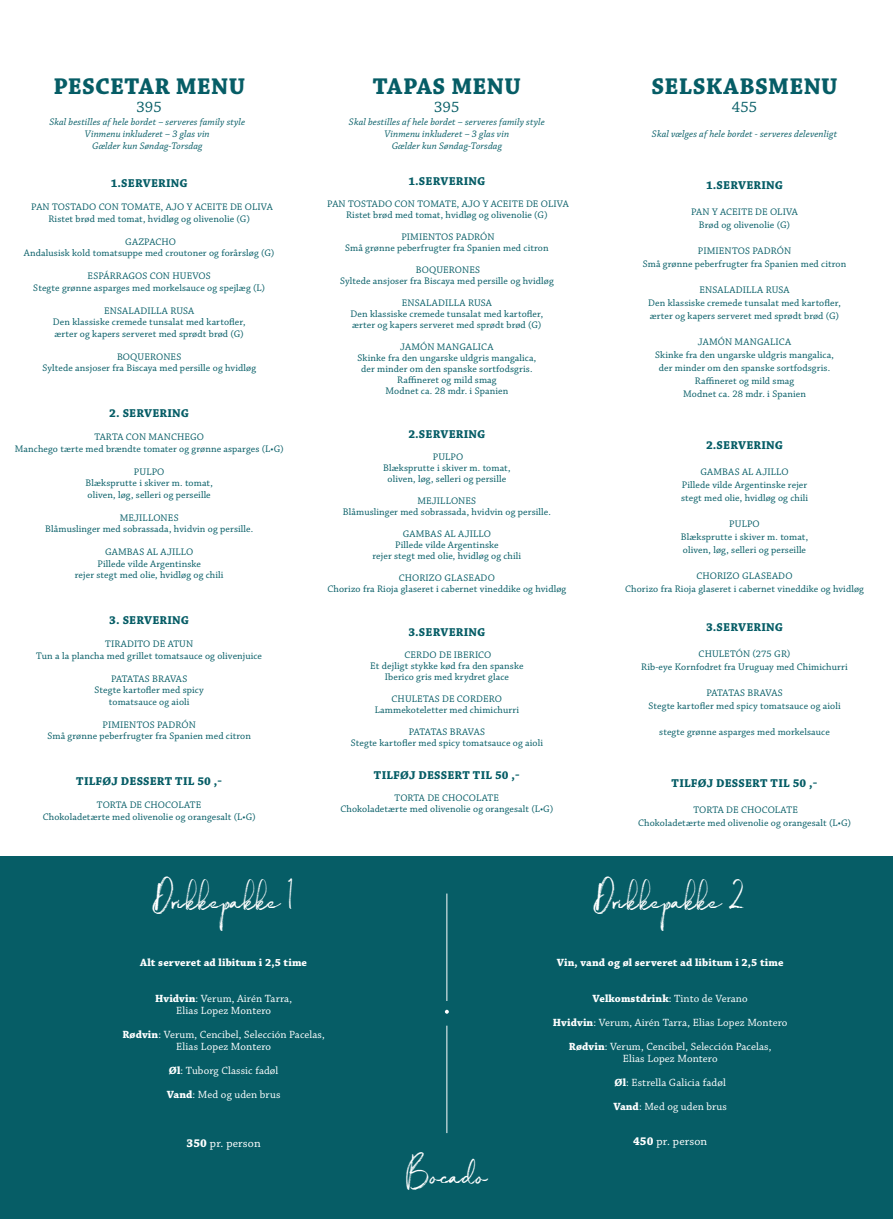
<style>
.page{position:relative;width:893px;height:1219px;background:#fff}
.page>*{position:absolute;margin:0;border:0;box-sizing:border-box;transform-origin:0 0}
.t1{font:42px "Magnite";letter-spacing:.005em;color:#fff}
.t2{font:700 24px "Chaparral Pro";letter-spacing:.015em;color:#065d66}
.t3{font:16px "Chaparral Pro";letter-spacing:.005em;color:#065d66}
.t4{font:700 12px "Chaparral Pro";letter-spacing:.01em;color:#065d66}
.t5{font:12px "Chaparral Pro";letter-spacing:.01em;color:#fff}
.t6{font:11px/24px "Chaparral Pro";letter-spacing:.01em;color:#fff;text-align:center}
.t7{font:700 11px "Chaparral Pro";letter-spacing:.01em;color:#fff}
.t8{font:10px/11px "Chaparral Pro";letter-spacing:.01em;color:#065d66;text-align:center}
.t9{font:italic 10px/12px "Chaparral Pro";letter-spacing:.01em;color:#065d66;text-align:center}
.s1{font-weight:700}
</style>
<div class="page">
<div style="left:0;top:856px;width:893px;height:363px;background:#065d66"></div>
<hr style="left:447px;top:893px;width:1px;height:108px;background:#fff">
<hr style="left:447px;top:1026px;width:1px;height:107px;background:#fff">
<svg style="left:445px;top:1010px;width:4px;height:4px"></svg>
<h2 class="t2" style="left:53px;top:73px;width:193px">PESCETAR MENU</h2>
<h3 class="t3" style="left:137px;top:98px;width:27px">395</h3>
<h2 class="t2" style="left:373px;top:73px;width:149px">TAPAS MENU</h2>
<h3 class="t3" style="left:434px;top:98px;width:27px">395</h3>
<p class="t9" style="left:49px;top:116px;width:197px">Skal bestilles af hele bordet – serveres family style<br>Vinmenu inkluderet – 3 glas vin<br>Gælder kun Søndag-Torsdag</p>
<p class="t9" style="left:349px;top:116px;width:197px">Skal bestilles af hele bordet – serveres family style<br>Vinmenu inkluderet – 3 glas vin<br>Gælder kun Søndag-Torsdag</p>
<p class="t4" style="left:111px;top:176px;width:79px">1.SERVERING</p>
<p class="t8" style="left:31px;top:202px;width:243px;line-height:11.5px">PAN TOSTADO CON TOMATE, AJO Y ACEITE DE OLIVA<br>Ristet brød med tomat, hvidløg og olivenolie (G)</p>
<p class="t8" style="left:24px;top:236px;width:252px;line-height:11.5px">GAZPACHO<br>Andalusisk kold tomatsuppe med croutoner og forårsløg (G)</p>
<p class="t8" style="left:33px;top:271px;width:233px;line-height:11.5px">ESPÁRRAGOS CON HUEVOS<br>Stegte grønne asparges med morkelsauce og spejlæg (L)</p>
<p class="t8" style="left:53px;top:305px;width:194px;line-height:11.5px">ENSALADILLA RUSA<br>Den klassiske cremede tunsalat med kartofler, ærter og kapers serveret med sprødt brød (G)</p>
<p class="t8" style="left:42px;top:351px;width:215px;line-height:11.5px">BOQUERONES<br>Syltede ansjoser fra Biscaya med persille og hvidløg</p>
<p class="t4" style="left:109px;top:406px;width:81px">2. SERVERING</p>
<p class="t8" style="left:15px;top:432px;width:270px;line-height:11.5px">TARTA CON MANCHEGO<br>Manchego tærte med brændte tomater og grønne asparges (L•G)</p>
<p class="t8" style="left:86px;top:466px;width:129px;line-height:11.5px">PULPO<br>Blæksprutte i skiver m. tomat, oliven, løg, selleri og perseille</p>
<p class="t8" style="left:45px;top:512px;width:209px;line-height:11.5px">MEJILLONES<br>Blåmuslinger med sobrassada, hvidvin og persille.</p>
<p class="t8" style="left:75px;top:547px;width:150px;line-height:11.5px">GAMBAS AL AJILLO<br>Pillede vilde Argentinske<br>rejer stegt med olie, hvidløg og chili</p>
<p class="t4" style="left:109px;top:613px;width:81px">3. SERVERING</p>
<p class="t8" style="left:36px;top:639px;width:227px;line-height:11.5px">TIRADITO DE ATUN<br>Tun a la plancha med grillet tomatsauce og olivenjuice</p>
<p class="t8" style="left:95px;top:673px;width:111px;line-height:11.5px">PATATAS BRAVAS<br>Stegte kartofler med spicy tomatsauce og aioli</p>
<p class="t8" style="left:47px;top:719px;width:205px;line-height:11.5px">PIMIENTOS PADRÓN<br>Små grønne peberfrugter fra Spanien med citron</p>
<p class="t4" style="left:76px;top:774px;width:147px">TILFØJ DESSERT TIL 50 ,-</p>
<p class="t8" style="left:43px;top:800px;width:214px;line-height:11.5px">TORTA DE CHOCOLATE<br>Chokoladetærte med olivenolie og orangesalt (L•G)</p>
<p class="t4" style="left:408px;top:175px;width:79px">1.SERVERING</p>
<p class="t8" style="left:327px;top:199px;width:243px">PAN TOSTADO CON TOMATE, AJO Y ACEITE DE OLIVA<br>Ristet brød med tomat, hvidløg og olivenolie (G)</p>
<p class="t8" style="left:345px;top:232px;width:205px">PIMIENTOS PADRÓN<br>Små grønne peberfrugter fra Spanien med citron</p>
<p class="t8" style="left:340px;top:265px;width:215px">BOQUERONES<br>Syltede ansjoser fra Biscaya med persille og hvidløg</p>
<p class="t8" style="left:351px;top:298px;width:194px">ENSALADILLA RUSA<br>Den klassiske cremede tunsalat med kartofler, ærter og kapers serveret med sprødt brød (G)</p>
<p class="t8" style="left:357px;top:342px;width:180px">JAMÓN MANGALICA<br>Skinke fra den ungarske uldgris mangalica, der minder om den spanske sortfodsgris.<br>Raffineret og mild smag<br>Modnet ca. 28 mdr. i Spanien</p>
<p class="t4" style="left:408px;top:428px;width:79px">2.SERVERING</p>
<p class="t8" style="left:383px;top:452px;width:129px">PULPO<br>Blæksprutte i skiver m. tomat, oliven, løg, selleri og persille</p>
<p class="t8" style="left:343px;top:496px;width:209px">MEJILLONES<br>Blåmuslinger med sobrassada, hvidvin og persille.</p>
<p class="t8" style="left:372px;top:529px;width:150px">GAMBAS AL AJILLO<br>Pillede vilde Argentinske<br>rejer stegt med olie, hvidløg og chili</p>
<p class="t8" style="left:327px;top:573px;width:240px">CHORIZO GLASEADO<br>Chorizo fra Rioja glaseret i cabernet vineddike og hvidløg</p>
<p class="t4" style="left:408px;top:626px;width:79px">3.SERVERING</p>
<p class="t8" style="left:370px;top:650px;width:155px">CERDO DE IBERICO<br>Et dejligt stykke kød fra den spanske<br>Iberico gris med krydret glace</p>
<p class="t8" style="left:375px;top:694px;width:146px">CHULETAS DE CORDERO<br>Lammekoteletter med chimichurri</p>
<p class="t8" style="left:351px;top:727px;width:194px">PATATAS BRAVAS<br>Stegte kartofler med spicy tomatsauce og aioli</p>
<p class="t4" style="left:374px;top:769px;width:147px">TILFØJ DESSERT TIL 50 ,-</p>
<p class="t8" style="left:340px;top:793px;width:214px">TORTA DE CHOCOLATE<br>Chokoladetærte med olivenolie og orangesalt (L•G)</p>
<h2 class="t2" style="left:652px;top:73px;width:187px">SELSKABSMENU</h2>
<h3 class="t3" style="left:732px;top:98px;width:27px">455</h3>
<p class="t9" style="left:652px;top:128px;width:187px">Skal vælges af hele bordet - serveres delevenligt</p>
<p class="t4" style="left:706px;top:179px;width:79px">1.SERVERING</p>
<p class="t8" style="left:691px;top:206px;width:108px;line-height:13px">PAN Y ACEITE DE OLIVA<br>Brød og olivenolie (G)</p>
<p class="t8" style="left:643px;top:245px;width:205px;line-height:13px">PIMIENTOS PADRÓN<br>Små grønne peberfrugter fra Spanien med citron</p>
<p class="t8" style="left:648px;top:284px;width:194px;line-height:13px">ENSALADILLA RUSA<br>Den klassiske cremede tunsalat med kartofler, ærter og kapers serveret med sprødt brød (G)</p>
<p class="t8" style="left:655px;top:336px;width:180px;line-height:13px">JAMÓN MANGALICA<br>Skinke fra den ungarske uldgris mangalica, der minder om den spanske sortfodsgris.<br>Raffineret og mild smag<br>Modnet ca. 28 mdr. i Spanien</p>
<p class="t4" style="left:706px;top:439px;width:79px">2.SERVERING</p>
<p class="t8" style="left:681px;top:466px;width:129px;line-height:13px">GAMBAS AL AJILLO<br>Pillede vilde Argentinske rejer stegt med olie, hvidløg og chili</p>
<p class="t8" style="left:681px;top:518px;width:129px;line-height:13px">PULPO<br>Blæksprutte i skiver m. tomat, oliven, løg, selleri og perseille</p>
<p class="t8" style="left:625px;top:570px;width:240px;line-height:13px">CHORIZO GLASEADO<br>Chorizo fra Rioja glaseret i cabernet vineddike og hvidløg</p>
<p class="t4" style="left:706px;top:621px;width:79px">3.SERVERING</p>
<p class="t8" style="left:641px;top:648px;width:208px;line-height:13px">CHULETÓN (275 GR)<br>Rib-eye Kornfodret fra Uruguay med Chimichurri</p>
<p class="t8" style="left:648px;top:687px;width:194px;line-height:13px">PATATAS BRAVAS<br>Stegte kartofler med spicy tomatsauce og aioli</p>
<p class="t8" style="left:659px;top:727px;width:172px">stegte grønne asparges med morkelsauce</p>
<p class="t4" style="left:672px;top:777px;width:147px">TILFØJ DESSERT TIL 50 ,-</p>
<p class="t8" style="left:638px;top:804px;width:214px;line-height:13px">TORTA DE CHOCOLATE<br>Chokoladetærte med olivenolie og orangesalt (L•G)</p>
<h1 class="t1" style="left:154px;top:869px;width:141px">Drikkepakke 1</h1>
<h1 class="t1" style="left:595px;top:869px;width:152px">Drikkepakke 2</h1>
<p class="t7" style="left:140px;top:956px;width:168px">Alt serveret ad libitum i 2,5 time</p>
<p class="t6" style="left:155px;top:993px;width:139px;line-height:12px"><span class="s1">Hvidvin</span>: Verum, Airén Tarra,<br>Elias Lopez Montero</p>
<p class="t6" style="left:122px;top:1029px;width:204px;line-height:12px"><span class="s1">Rødvin</span>: Verum, Cencibel, Selección Pacelas,<br>Elias Lopez Montero</p>
<p class="t6" style="left:167px;top:1059px;width:115px;text-align:left"><span class="s1">Øl</span>: Tuborg Classic fadøl<br><span class="s1">Vand</span>: Med og uden brus</p>
<p class="t7" style="left:557px;top:956px;width:228px">Vin, vand og øl serveret ad libitum i 2,5 time</p>
<p class="t6" style="left:553px;top:987px;width:236px"><span class="s1">Velkomstdrink</span>: Tinto de Verano<br><span class="s1">Hvidvin</span>: Verum, Airén Tarra, Elias Lopez Montero<br><span class="s1">Rødvin</span>: Verum, Cencibel, Selección Pacelas,</p>
<p class="t6" style="left:613px;top:1047px;width:115px">Elias Lopez Montero<br><span class="s1">Øl</span>: Estrella Galicia fadøl<br><span class="s1">Vand</span>: Med og uden brus</p>
<p class="t5" style="left:187px;top:1137px;width:76px"><span class="s1">350</span> pr. person</p>
<p class="t5" style="left:633px;top:1135px;width:76px"><span class="s1">450</span> pr. person</p>
<h1 class="t1" style="left:406px;top:1144px;width:82px">Bocado</h1>
</div>
